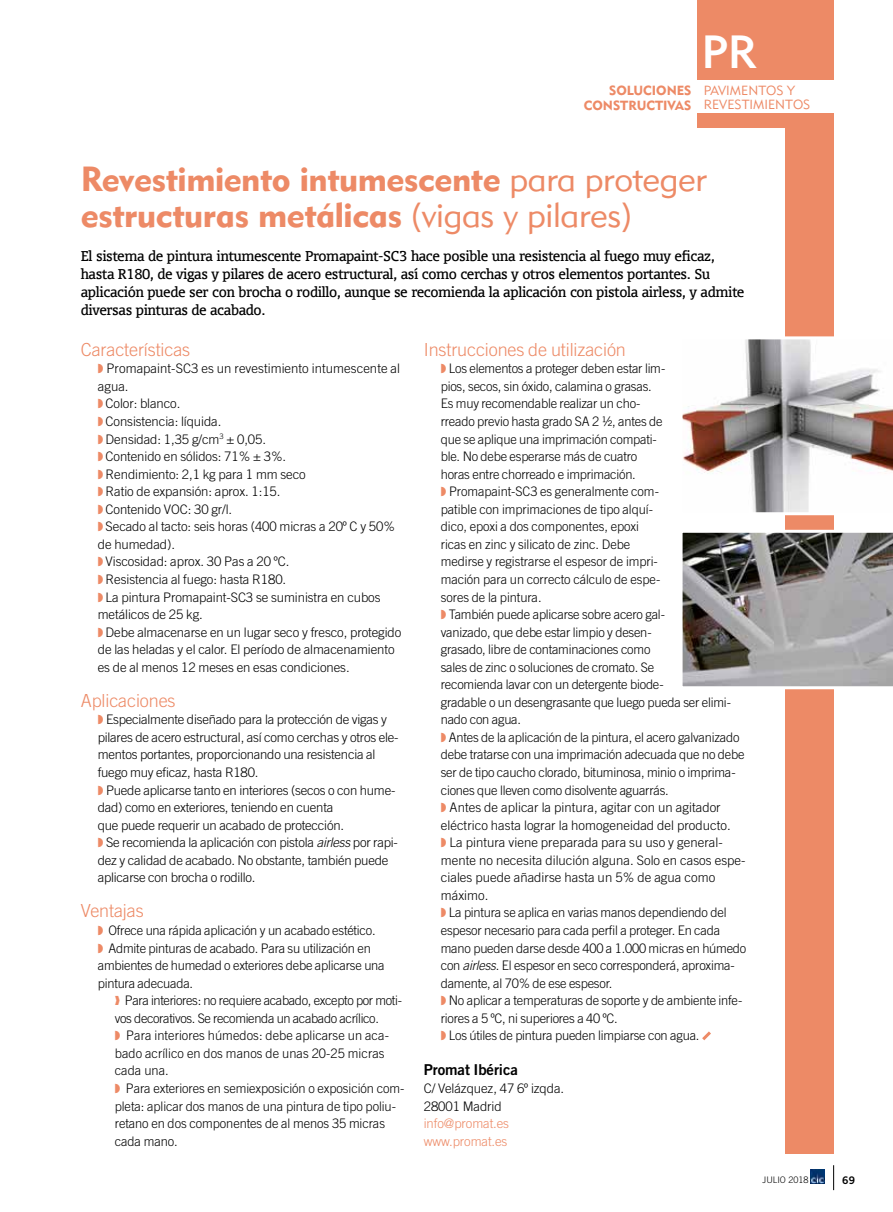
<style>
.page{position:relative;width:893px;height:1212px;background:#fff}
.page>*{position:absolute;margin:0;border:0;box-sizing:border-box;transform-origin:0 0}
.t1{font:46.05px "Geometric 415 BT Medium A";color:#fff}
.t2{font:34.5px/36px "Geometric 415 BT Black A";letter-spacing:-.01em;color:#ed8a66}
.t3{font:300 18px "Trade Gothic";letter-spacing:-.005em;color:#ed8a66}
.t4{font:15px "Trade Gothic Bold Two";letter-spacing:-.005em;color:#000}
.t5{font:13.5px/18px "Union";letter-spacing:-.025em;color:#000}
.t6{font:300 13.2px/17.5px "Trade Gothic";letter-spacing:-.015em;color:#000}
.t7{font:300 13.2px/17.5px "Trade Gothic";letter-spacing:-.005em;color:#ed8a66}
.t8{font:13.05px/14.2px "Geometric 415 BT Lite A";color:#ed8a66}
.t9{font:13.05px/14.2px "Geometric 415 BT Black A";color:#ed8a66;text-align:right}
.t10{font:10.5px "Trade Gothic Bold Two";color:#000}
.t11{font:300 9px "Trade Gothic";color:#000}
.s1{font-family:"Geometric 415 BT Lite A"}
.s2{color:#ed8a66}
.s3{font-style:italic}
</style>
<div class="page">
<svg style="left:833px;top:1165px;width:1px;height:25px"></svg>
<img style="left:810px;top:1170px;width:14px;height:13px">
<div style="left:785px;top:0;width:48px;height:1153px;background:#ed8a66"></div>
<div style="left:697px;top:0;width:136px;height:128px;background:#ed8a66"></div>
<div style="left:695px;top:80px;width:141px;height:33px;background:#fff"></div>
<svg style="left:702px;top:1031px;width:9px;height:10px"></svg>
<svg style="left:682px;top:336px;width:211px;height:179px"></svg>
<svg style="left:682px;top:530px;width:211px;height:159px;background:#8c8b8a"></svg>
<p class="t9" style="left:584px;top:84px;width:109px">SOLUCIONES<br>CONSTRUCTIVAS</p>
<h1 class="t1" style="left:702px;top:24px;width:57px">PR</h1>
<p class="t8" style="left:704px;top:83px;width:108px">PAVIMENTOS Y<br>REVESTIMIENTOS</p>
<h2 class="t2" style="left:81px;top:160px;width:627px">Revestimiento intumescente <span class="s1">para proteger </span>estructuras metálicas <span class="s1">(vigas y pilares)</span></h2>
<p class="t5" style="left:81px;top:247px;width:665px">El sistema de pintura intumescente Promapaint-SC3 hace posible una resistencia al fuego muy eficaz, hasta R180, de vigas y pilares de acero estructural, así como cerchas y otros elementos portantes. Su aplicación puede ser con brocha o rodillo, aunque se recomienda la aplicación con pistola airless, y admite diversas pinturas de acabado.</p>
<h3 class="t3" style="left:424px;top:339px;width:204px">Instrucciones de utilización</h3>
<p class="t6" style="left:441px;top:360px;width:307px"><span class="s2">◗</span> Los elementos a proteger deben estar lim-<br>pios, secos, sin óxido, calamina o grasas.<br>Es muy recomendable realizar un cho-<br>rreado previo hasta grado SA 2 ½, antes de<br>que se aplique una imprimación compati-<br>ble. No debe esperarse más de cuatro<br>horas entre chorreado e imprimación.<br><span class="s2">◗</span> Promapaint-SC3 es generalmente com-<br>patible con imprimaciones de tipo alquí-<br>dico, epoxi a dos componentes, epoxi<br>ricas en zinc y silicato de zinc. Debe<br>medirse y registrarse el espesor de impri-<br>mación para un correcto cálculo de espe-<br>sores de la pintura.<br><span class="s2">◗</span> También puede aplicarse sobre acero gal-<br>vanizado, que debe estar limpio y desen-<br>grasado, libre de contaminaciones como<br>sales de zinc o soluciones de cromato. Se<br>recomienda lavar con un detergente biode-<br>gradable o un desengrasante que luego pueda ser elimi&shy;nado con agua.<br><span class="s2">◗</span> Antes de la aplicación de la pintura, el acero galvanizado debe tratarse con una imprimación adecuada que no debe ser de tipo caucho clorado, bituminosa, minio o imprima&shy;ciones que lleven como disolvente aguarrás.<br><span class="s2">◗</span> Antes de aplicar la pintura, agitar con un agitador eléctrico hasta lograr la homogeneidad del producto.<br><span class="s2">◗</span> La pintura viene preparada para su uso y general&shy;mente no necesita dilución alguna. Solo en casos espe&shy;ciales puede añadirse hasta un 5% de agua como máximo.<br><span class="s2">◗</span> La pintura se aplica en varias manos dependiendo del espesor necesario para cada perfil a proteger. En cada mano pueden darse desde 400 a 1.000 micras en húmedo con <span class="s3">airless</span>. El espesor en seco corresponderá, aproxima&shy;damente, al 70% de ese espesor.<br><span class="s2">◗</span> No aplicar a temperaturas de soporte y de ambiente infe&shy;riores a 5 ºC, ni superiores a 40 ºC.<br><span class="s2">◗</span> Los útiles de pintura pueden limpiarse con agua.</p>
<p class="t4" style="left:424px;top:1061px;width:96px">Promat Ibérica</p>
<p class="t6" style="left:424px;top:1079px;width:142px">C/ Velázquez, 47 6º izqda.<br>28001 Madrid</p>
<p class="t7" style="left:424px;top:1114px;width:87px">info@promat.es www.promat.es</p>
<h3 class="t3" style="left:81px;top:339px;width:111px">Características</h3>
<p class="t6" style="left:98px;top:360px;width:305px"><span class="s2">◗</span> Promapaint-SC3 es un revestimiento intumescente al agua.<br><span class="s2">◗</span> Color: blanco.<br><span class="s2">◗</span> Consistencia: líquida.<br><span class="s2">◗</span> Densidad: 1,35 g/cm<sup>3</sup> ± 0,05.<br><span class="s2">◗</span> Contenido en sólidos: 71% ± 3%.<br><span class="s2">◗</span> Rendimiento: 2,1 kg para 1 mm seco<br><span class="s2">◗</span> Ratio de expansión: aprox. 1:15.<br><span class="s2">◗</span> Contenido VOC: 30 gr/l.<br><span class="s2">◗</span> Secado al tacto: seis horas (400 micras a 20º C y 50% de humedad).<br><span class="s2">◗</span> Viscosidad: aprox. 30 Pas a 20 ºC.<br><span class="s2">◗</span> Resistencia al fuego: hasta R180.<br><span class="s2">◗</span> La pintura Promapaint-SC3 se suministra en cubos metálicos de 25 kg.<br><span class="s2">◗</span> Debe almacenarse en un lugar seco y fresco, protegido de las heladas y el calor. El período de almacenamiento es de al menos 12 meses en esas condiciones.</p>
<h3 class="t3" style="left:81px;top:690px;width:96px">Aplicaciones</h3>
<p class="t6" style="left:98px;top:711px;width:302px"><span class="s2">◗</span> Especialmente diseñado para la protección de vigas y pilares de acero estructural, así como cerchas y otros ele&shy;mentos portantes, proporcionando una resistencia al fuego muy eficaz, hasta R180.<br><span class="s2">◗</span> Puede aplicarse tanto en interiores (secos o con hume&shy;dad) como en exteriores, teniendo en cuenta<br>que puede requerir un acabado de protección.<br><span class="s2">◗</span> Se recomienda la aplicación con pistola <span class="s3">airless</span>por rapi&shy;dez y calidad de acabado. No obstante, también puede aplicarse con brocha o rodillo.</p>
<h3 class="t3" style="left:81px;top:900px;width:64px">Ventajas</h3>
<p class="t6" style="left:98px;top:921px;width:288px"><span class="s2">◗</span> Ofrece una rápida aplicación y un acabado estético.<br><span class="s2">◗</span> Admite pinturas de acabado. Para su utilización en ambientes de humedad o exteriores debe aplicarse una pintura adecuada.</p>
<p class="t6" style="left:115px;top:991px;width:291px;text-indent:10px">Para interiores: no requiere acabado, excepto por moti&shy;vos decorativos. Se recomienda un acabado acrílico.<br><span class="s2">◗</span> Para interiores húmedos: debe aplicarse un aca&shy;bado acrílico en dos manos de unas 20-25 micras cada una.<br><span class="s2">◗</span> Para exteriores en semiexposición o exposición com&shy;pleta: aplicar dos manos de una pintura de tipo poliu&shy;retano en dos componentes de al menos 35 micras cada mano.</p>
<p class="t11" style="left:762px;top:1174px;width:48px">JULIO 2018</p>
<p class="t10" style="left:842px;top:1173px;width:14px">69</p>
</div>
